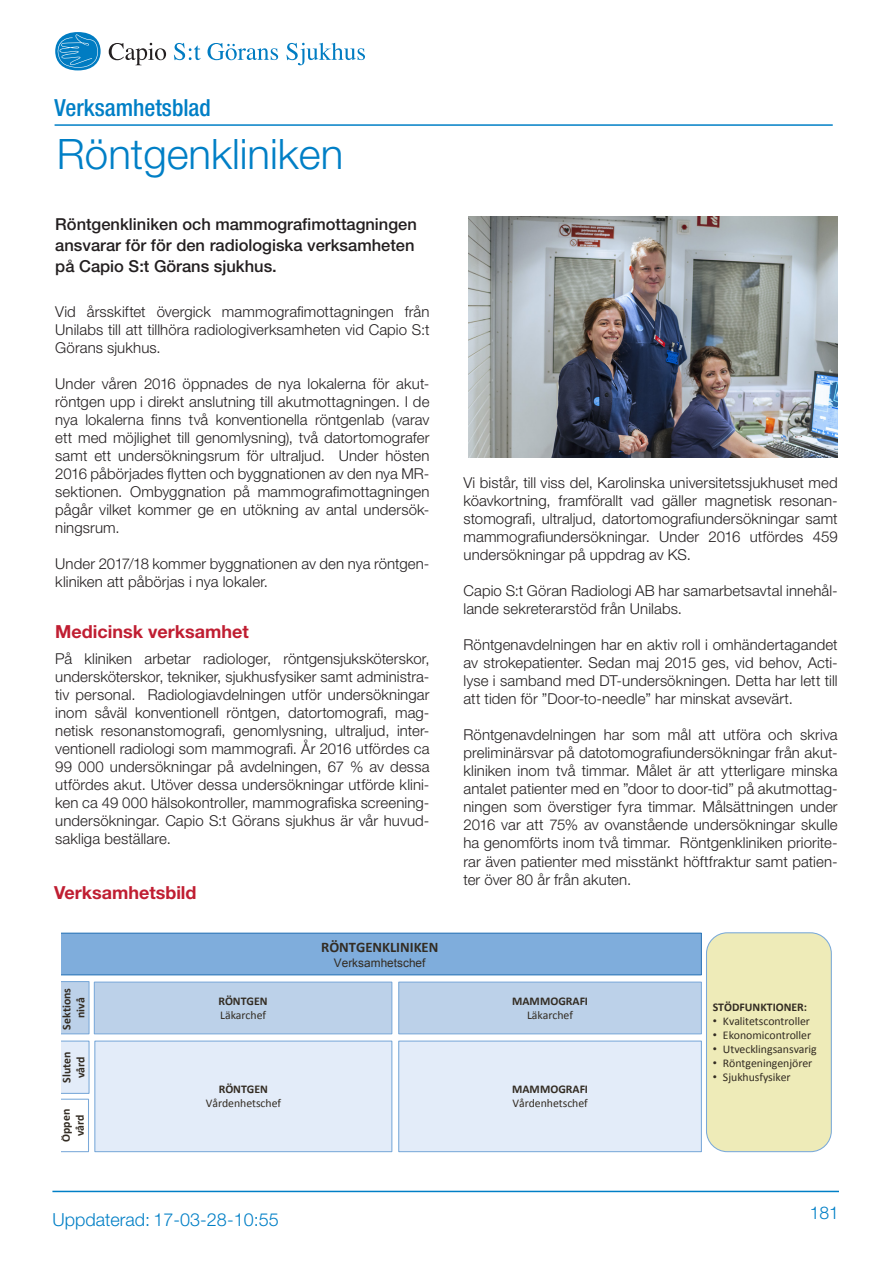
<style>
.page{position:relative;width:893px;height:1263px;background:#fff}
.page>*{position:absolute;margin:0;border:0;box-sizing:border-box;transform-origin:0 0}
.Rubrik_1V{font:300 42px "Helvetica Neue LT";color:#007fc6}
.t1{font:500 condensed 23.55px "Helvetica Neue LT";color:#007fc6}
.Sidhuvud_text{font:300 18px "Helvetica Neue LT";color:#007fc6}
.Ingress{font:700 18px "Helvetica Neue LT";color:#c01e32}
.Rubrik_3B{font:700 18px "Helvetica Neue LT";color:#c01e32}
.Nedre_rubrik_1{font:300 17.55px "Helvetica Neue LT";color:#007fc6}
.Ingress-2{font:500 16.5px/21.3px "Helvetica Neue LT";color:#231f20}
.Brödtext{font:300 15px/18px "Helvetica Neue LT";letter-spacing:.005em;color:#231f20;text-align:justify}
.t2{font:700 14.55px "Calibri";color:#332c23}
.t3{font:11.85px/14.1px "Calibri";letter-spacing:-.005em;color:#332c23}
.t4{font:700 11.85px/14.1px "Calibri";color:#332c23;text-align:center}
.t5{font:11.85px "Arial";color:#332c23}
.s1{font-weight:700}
.s2{font-weight:400}
.s3{font-family:"Arial"}
</style>
<div class="page">
<hr style="left:52px;top:1191px;width:787px;height:1px;background:#007fc6">
<svg style="left:109px;top:43px;width:57px;height:22px"></svg>
<svg style="left:174px;top:43px;width:27px;height:17px"></svg>
<svg style="left:286px;top:43px;width:79px;height:22px"></svg>
<div style="left:55px;top:32px;width:46px;height:38px;background:#007cc2;border-radius:50%"></div>
<svg style="left:55px;top:34px;width:43px;height:36px"></svg>
<svg style="left:208px;top:43px;width:70px;height:17px"></svg>
<hr style="left:55px;top:124px;width:778px;height:2px;background:#007fc6">
<img style="left:469px;top:216px;width:369px;height:241px">
<div style="left:61px;top:933px;width:641px;height:42px;background:#7faddc"></div>
<div style="left:94px;top:1040px;width:298px;height:112px;background:#e3ecf9;border:1px solid #7aa9d9"></div>
<svg style="left:61px;top:1040px;width:29px;height:112px"></svg>
<div style="left:706px;top:933px;width:125px;height:219px;background:#eeebb8;border-radius:21px"></div>
<div style="left:706px;top:932px;width:126px;height:220px;border:1px solid #7aa9d9;border-radius:21px"></div>
<div style="left:398px;top:1040px;width:304px;height:112px;background:#e3ecf9;border:1px solid #7aa9d9"></div>
<div style="left:94px;top:981px;width:298px;height:53px;background:#bcd1e9;border:1px solid #7aa9d9"></div>
<div style="left:398px;top:981px;width:304px;height:53px;background:#bcd1e9;border:1px solid #7aa9d9"></div>
<svg style="left:61px;top:981px;width:29px;height:53px;background:#b8cee8"></svg>
<h2 class="t1" style="left:55px;top:94px;width:158px">Verksamhetsblad</h2>
<p class="Rubrik_1V" style="left:57px;top:128px;width:288px">Röntgenkliniken</p>
<p class="Ingress-2" style="left:55px;top:213px;width:363px">Röntgenkliniken och mammografimottagningen ansvarar för för den radiologiska verksamheten på Capio S:t Görans sjukhus.</p>
<p class="Brödtext" style="left:55px;top:302px;width:376px">Vid årsskiftet övergick mammografimottagningen från Unilabs till att tillhöra radiologiverksamheten vid Capio S:t Görans sjukhus.</p>
<p class="Brödtext" style="left:55px;top:374px;width:376px">Under våren 2016 öppnades de nya lokalerna för akut&shy;röntgen upp i direkt anslutning till akutmottagningen. I de nya lokalerna finns två konventionella röntgenlab (varav ett med möjlighet till genomlysning), två datortomografer samt ett undersökningsrum för ultraljud. Under hösten 2016 påbörjades flytten och byggnationen av den nya MR&shy;sektionen. Ombyggnation på mammografimottagningen pågår vilket kommer ge en utökning av antal undersök&shy;ningsrum.</p>
<p class="Brödtext" style="left:55px;top:554px;width:376px">Under 2017/18 kommer byggnationen av den nya röntgen&shy;kliniken att påbörjas i nya lokaler.</p>
<p class="Ingress" style="left:55px;top:620px;width:195px">Medicinsk verksamhet</p>
<p class="Brödtext" style="left:55px;top:650px;width:376px">På kliniken arbetar radiologer, röntgensjuksköterskor, undersköterskor, tekniker, sjukhusfysiker samt administra&shy;tiv personal. Radiologiavdelningen utför undersökningar inom såväl konventionell röntgen, datortomografi, mag&shy;netisk resonanstomografi, genomlysning, ultraljud, inter&shy;ventionell radiologi som mammografi. År 2016 utfördes ca 99 000 undersökningar på avdelningen, 67 % av dessa utfördes akut. Utöver dessa undersökningar utförde klini&shy;ken ca 49 000 hälsokontroller, mammografiska screening&shy;undersökningar. Capio S:t Görans sjukhus är vår huvud&shy;sakliga beställare.</p>
<p class="Rubrik_3B" style="left:54px;top:881px;width:144px">Verksamhetsbild</p>
<p class="t2" style="left:321px;top:938px;width:119px">RÖNTGENKLINIKEN</p>
<p class="t5" style="left:334px;top:955px;width:93px">Verksamhetschef</p>
<p class="Brödtext" style="left:463px;top:474px;width:376px">Vi bistår, till viss del, Karolinska universitetssjukhuset med köavkortning, framförallt vad gäller magnetisk resonan&shy;stomografi, ultraljud, datortomografiundersökningar samt mammografiundersökningar. Under 2016 utfördes 459 undersökningar på uppdrag av KS.</p>
<p class="Brödtext" style="left:463px;top:582px;width:376px">Capio S:t Göran Radiologi AB har samarbetsavtal innehål&shy;lande sekreterarstöd från Unilabs.</p>
<p class="Brödtext" style="left:463px;top:636px;width:376px">Röntgenavdelningen har en aktiv roll i omhändertagandet av strokepatienter. Sedan maj 2015 ges, vid behov, Acti&shy;lyse i samband med DT-undersökningen. Detta har lett till att tiden för ”Door-to-needle” har minskat avsevärt.</p>
<p class="Brödtext" style="left:463px;top:726px;width:376px">Röntgenavdelningen har som mål att utföra och skriva preliminärsvar på datotomografiundersökningar från akut&shy;kliniken inom två timmar. Målet är att ytterligare minska antalet patienter med en ”door to door-tid” på akutmottag&shy;ningen som överstiger fyra timmar. Målsättningen under 2016 var att 75% av ovanstående undersökningar skulle ha genomförts inom två timmar. Röntgenkliniken priorite&shy;rar även patienter med misstänkt höftfraktur samt patien&shy;ter över 80 år från akuten.</p>
<p class="t4" style="left:60px;top:1029px;width:43px;rotate:-90deg">Sektions nivå</p>
<p class="t4" style="left:60px;top:1083px;width:33px;rotate:-90deg">Sluten vård</p>
<p class="t4" style="left:59px;top:1142px;width:34px;rotate:-90deg">Öppen vård</p>
<p class="t3" style="left:218px;top:994px;width:51px"><span class="s1">RÖNTGEN<br></span>Läkarchef</p>
<p class="t4" style="left:512px;top:994px;width:78px">MAMMOGRAFI<br><span class="s2">Läkarchef</span></p>
<p class="t3" style="left:206px;top:1082px;width:77px;text-align:center"><span class="s1">RÖNTGEN<br></span>Vårdenhetschef</p>
<p class="t3" style="left:512px;top:1082px;width:78px"><span class="s1">MAMMOGRAFI<br></span>Vårdenhetschef</p>
<p class="Sidhuvud_text" style="left:52px;top:1208px;width:228px">Uppdaterad: 17-03-28-10:55</p>
<p class="t4" style="left:713px;top:1000px;width:96px">STÖDFUNKTIONER:</p>
<p class="t3" style="left:713px;top:1014px;width:99px"><span class="s3">•</span> Kvalitetscontroller</p>
<p class="t3" style="left:713px;top:1028px;width:100px"><span class="s3">•</span> Ekonomicontroller</p>
<p class="t3" style="left:713px;top:1042px;width:106px"><span class="s3">•</span> Utvecklingsansvarig</p>
<p class="t3" style="left:713px;top:1056px;width:101px"><span class="s3">•</span> Röntgeningenjörer</p>
<p class="t3" style="left:713px;top:1070px;width:80px"><span class="s3">•</span> Sjukhusfysiker</p>
<p class="Nedre_rubrik_1" style="left:810px;top:1201px;width:31px">181</p>
</div>
